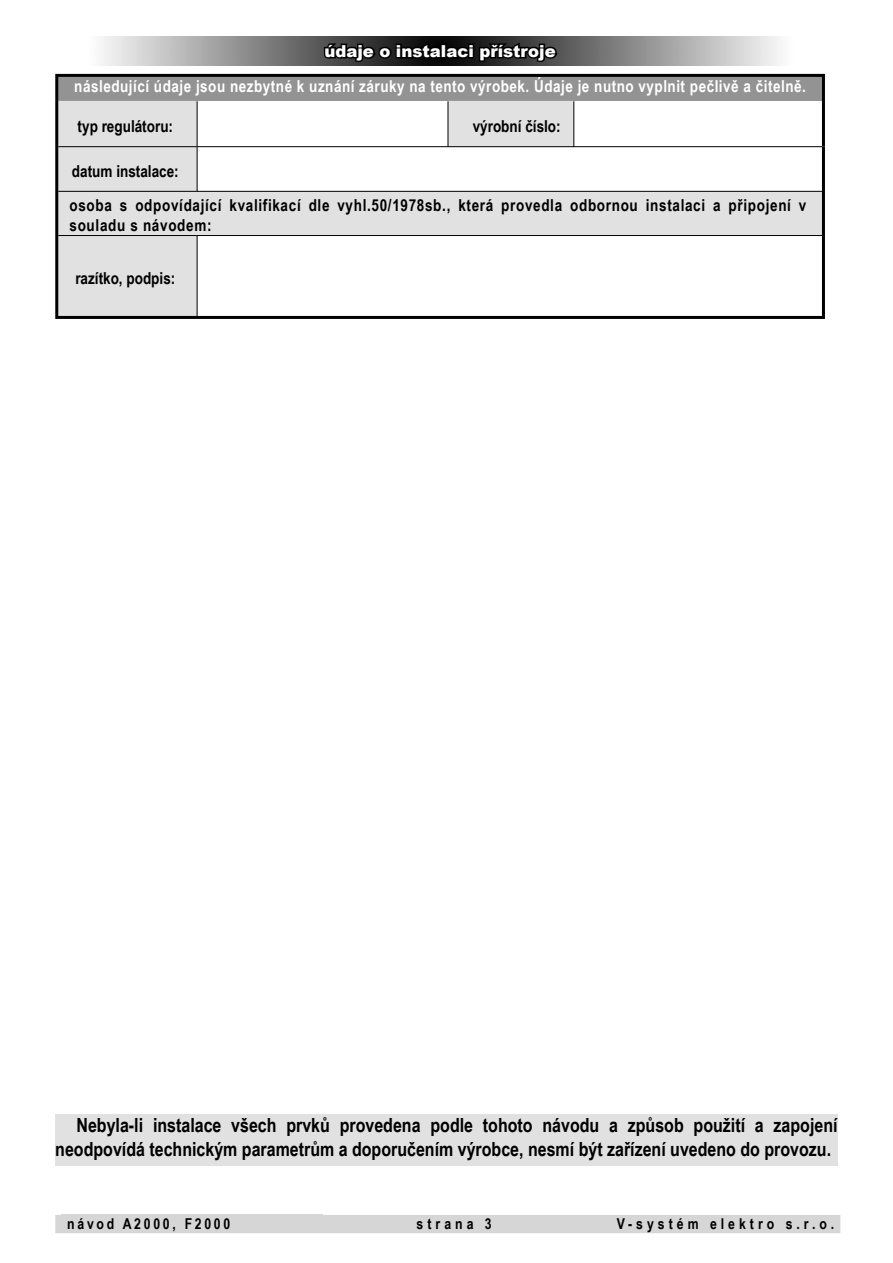
<style>
.page{position:relative;width:893px;height:1263px;background:#fff}
.page>*{position:absolute;margin:0;border:0;box-sizing:border-box;transform-origin:0 0}
.t1{font:700 19.5px/23.4px "Arial Narrow";color:#000}
.western1{font:700 16.5px/19.8px "Arial Narrow";letter-spacing:.04em;color:#000}
.western1-2{font:700 16.5px "Arial Narrow";letter-spacing:.03em;color:#fff}
.western1-3{font:700 16.5px "Arial Narrow";color:#000}
.t2{font:900 16.5px "Arial";color:#fff}
.t3{font:700 15px "Arial Narrow";letter-spacing:.265em;color:#000}
.t4{font:700 15px "Arial Narrow";letter-spacing:.18em;color:#000}
</style>
<div class="page">
<div style="left:55px;top:1114px;width:783px;height:51px;background:#e1e1e1"></div>
<div style="left:55px;top:1215px;width:785px;height:18px;background:#d6d6d6"></div>
<div style="left:61px;top:1215px;width:262px;height:14px;background:#d6d6d6"></div>
<div style="left:57px;top:75px;width:766px;height:26px;background:#939393"></div>
<svg style="left:58px;top:101px;width:764px;height:215px"></svg>
<hr style="left:197px;top:101px;width:1px;height:45px;background:#000">
<hr style="left:448px;top:101px;width:1px;height:46px;background:#000">
<hr style="left:573px;top:101px;width:1px;height:46px;background:#000">
<hr style="left:197px;top:147px;width:1px;height:45px;background:#000">
<hr style="left:197px;top:235px;width:1px;height:81px;background:#000">
<hr style="left:55px;top:74px;width:142px;height:3px;background:#000">
<hr style="left:55px;top:77px;width:3px;height:24px;background:#000">
<hr style="left:197px;top:74px;width:251px;height:3px;background:#000">
<hr style="left:448px;top:74px;width:126px;height:3px;background:#000">
<hr style="left:574px;top:74px;width:251px;height:3px;background:#000">
<hr style="left:822px;top:77px;width:3px;height:24px;background:#000">
<hr style="left:822px;top:101px;width:3px;height:46px;background:#000">
<hr style="left:55px;top:101px;width:3px;height:46px;background:#000">
<hr style="left:55px;top:147px;width:3px;height:44px;background:#000">
<hr style="left:822px;top:147px;width:3px;height:44px;background:#000">
<hr style="left:55px;top:191px;width:3px;height:45px;background:#000">
<hr style="left:822px;top:191px;width:3px;height:45px;background:#000">
<hr style="left:55px;top:236px;width:3px;height:80px;background:#000">
<hr style="left:822px;top:236px;width:3px;height:80px;background:#000">
<hr style="left:55px;top:316px;width:142px;height:3px;background:#000">
<hr style="left:197px;top:316px;width:251px;height:3px;background:#000">
<hr style="left:448px;top:316px;width:126px;height:3px;background:#000">
<hr style="left:574px;top:316px;width:251px;height:3px;background:#000">
<hr style="left:58px;top:146px;width:139px;height:1px;background:#000">
<hr style="left:197px;top:146px;width:251px;height:1px;background:#000">
<hr style="left:448px;top:146px;width:125px;height:1px;background:#000">
<hr style="left:574px;top:146px;width:248px;height:1px;background:#000">
<hr style="left:58px;top:191px;width:139px;height:1px;background:#000">
<hr style="left:197px;top:191px;width:251px;height:1px;background:#000">
<hr style="left:448px;top:191px;width:126px;height:1px;background:#000">
<hr style="left:574px;top:191px;width:248px;height:1px;background:#000">
<hr style="left:58px;top:235px;width:139px;height:1px;background:#000">
<hr style="left:197px;top:235px;width:251px;height:1px;background:#000">
<hr style="left:448px;top:235px;width:126px;height:1px;background:#000">
<hr style="left:574px;top:235px;width:248px;height:1px;background:#000">
<svg style="left:103px;top:36px;width:676px;height:30px;background:#979797"></svg>
<svg style="left:322px;top:40px;width:238px;height:23px;background:#151515"></svg>
<p class="t2" style="left:324px;top:39px;width:233px">údaje o instalaci přístroje</p>
<p class="western1-2" style="left:74px;top:74px;width:733px">následující údaje jsou nezbytné k uznání záruky na tento výrobek. Údaje je nutno vyplnit pečlivě a čitelně.</p>
<p class="western1-3" style="left:78px;top:113px;width:97px">typ regulátoru:</p>
<p class="western1-3" style="left:473px;top:113px;width:89px">výrobní číslo:</p>
<p class="western1-3" style="left:72px;top:158px;width:108px">datum instalace:</p>
<p class="western1" style="left:70px;top:195px;width:738px">osoba s odpovídající kvalifikací dle vyhl.50/1978sb., která provedla odbornou instalaci a připojení v souladu s návodem:</p>
<p class="western1-3" style="left:75px;top:265px;width:101px">razítko, podpis:</p>
<p class="t1" style="left:55px;top:1113px;width:784px;text-indent:21px">Nebyla-li instalace všech prvků provedena podle tohoto návodu a způsob použití a zapojení neodpovídá technickým parametrům a doporučením výrobce, nesmí být zařízení uvedeno do provozu.</p>
<p class="t4" style="left:67px;top:1212px;width:165px">návod A2000, F2000</p>
<p class="t3" style="left:417px;top:1212px;width:77px">strana 3</p>
<p class="t3" style="left:617px;top:1212px;width:219px">V-systém elektro s.r.o.</p>
</div>
